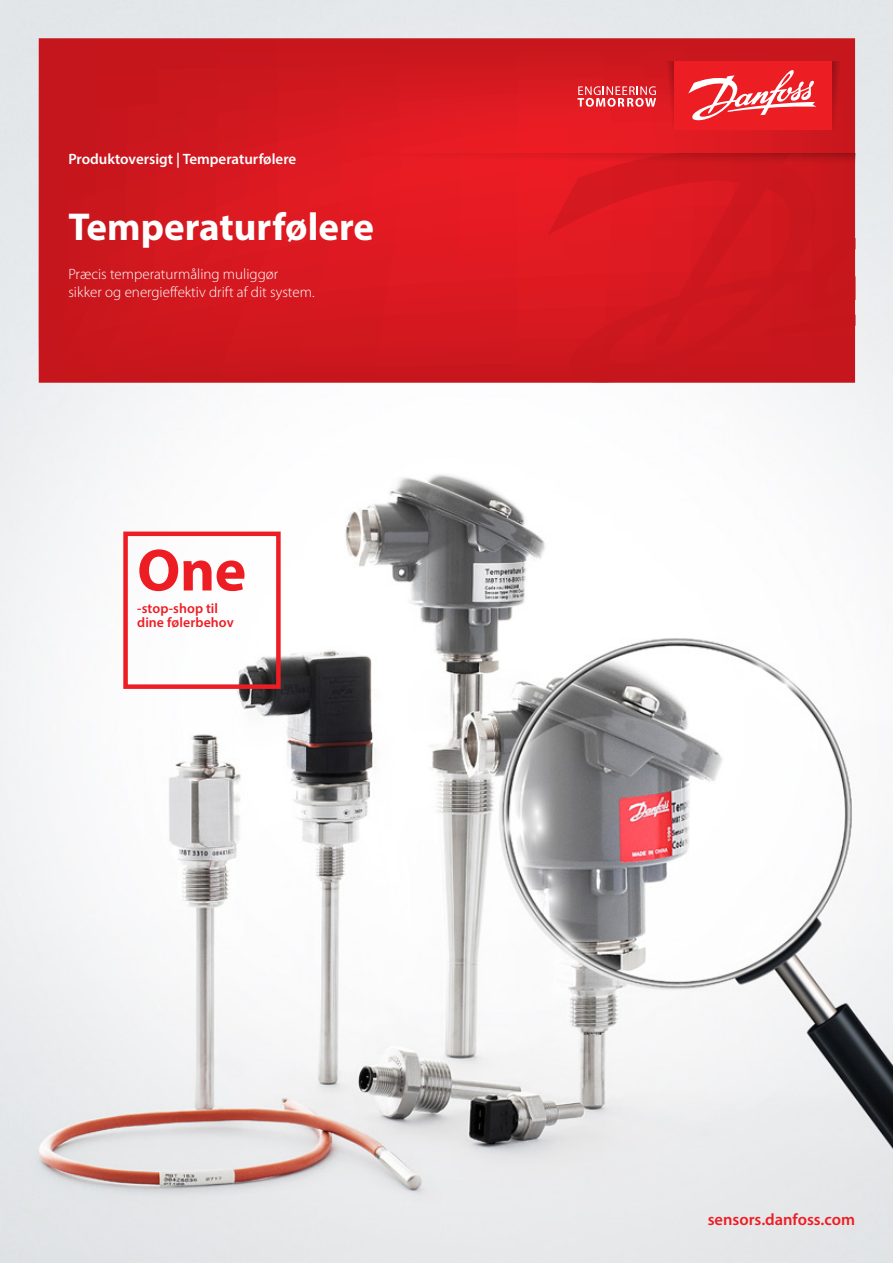
<style>
.page{position:relative;width:893px;height:1263px;background:#fff}
.page>*{position:absolute;margin:0;border:0;box-sizing:border-box;transform-origin:0 0}
.t1{font:700 60px "Myriad Pro";color:#ed1d24}
.t2{font:700 39px "Myriad Pro";color:#fff}
.t3{font:600 16.5px "Myriad Pro";color:#ed1d24}
.t4{font:300 15px/18px "Myriad Pro";color:#fff}
.t5{font:600 15px "Myriad Pro";color:#fff}
.t6{font:600 13.8px/13.8px "Myriad Pro";letter-spacing:.005em;color:#ed1d24}
</style>
<div class="page">
<img style="left:0;top:0;width:893px;height:1263px">
<svg style="left:39px;top:38px;width:816px;height:345px"></svg>
<svg style="left:547px;top:166px;width:308px;height:217px;fill:#ce171e"></svg>
<div style="left:123px;top:531px;width:158px;height:158px;border:4px solid #ed1d24"></div>
<svg style="left:832px;top:61px;width:13px;height:69px"></svg>
<svg style="left:662px;top:61px;width:12px;height:69px"></svg>
<svg style="left:358px;top:153px;width:497px;height:13px"></svg>
<div style="left:674px;top:61px;width:158px;height:69px;background:#ed1d24"></div>
<svg style="left:577px;top:86px;width:79px;height:21px"></svg>
<svg style="left:688px;top:70px;width:128px;height:51px"></svg>
<p class="t5" style="left:68px;top:150px;width:229px">Produktoversigt | Temperaturfølere</p>
<h2 class="t2" style="left:68px;top:201px;width:307px">Temperaturfølere</h2>
<p class="t4" style="left:68px;top:265px;width:248px">Præcis temperaturmåling muliggør sikker og energieffektiv drift af dit system.</p>
<h1 class="t1" style="left:137px;top:531px;width:111px">One</h1>
<p class="t6" style="left:137px;top:601px;width:98px">-stop-shop til dine følerbehov</p>
<p class="t3" style="left:708px;top:1209px;width:149px">sensors.danfoss.com</p>
</div>
